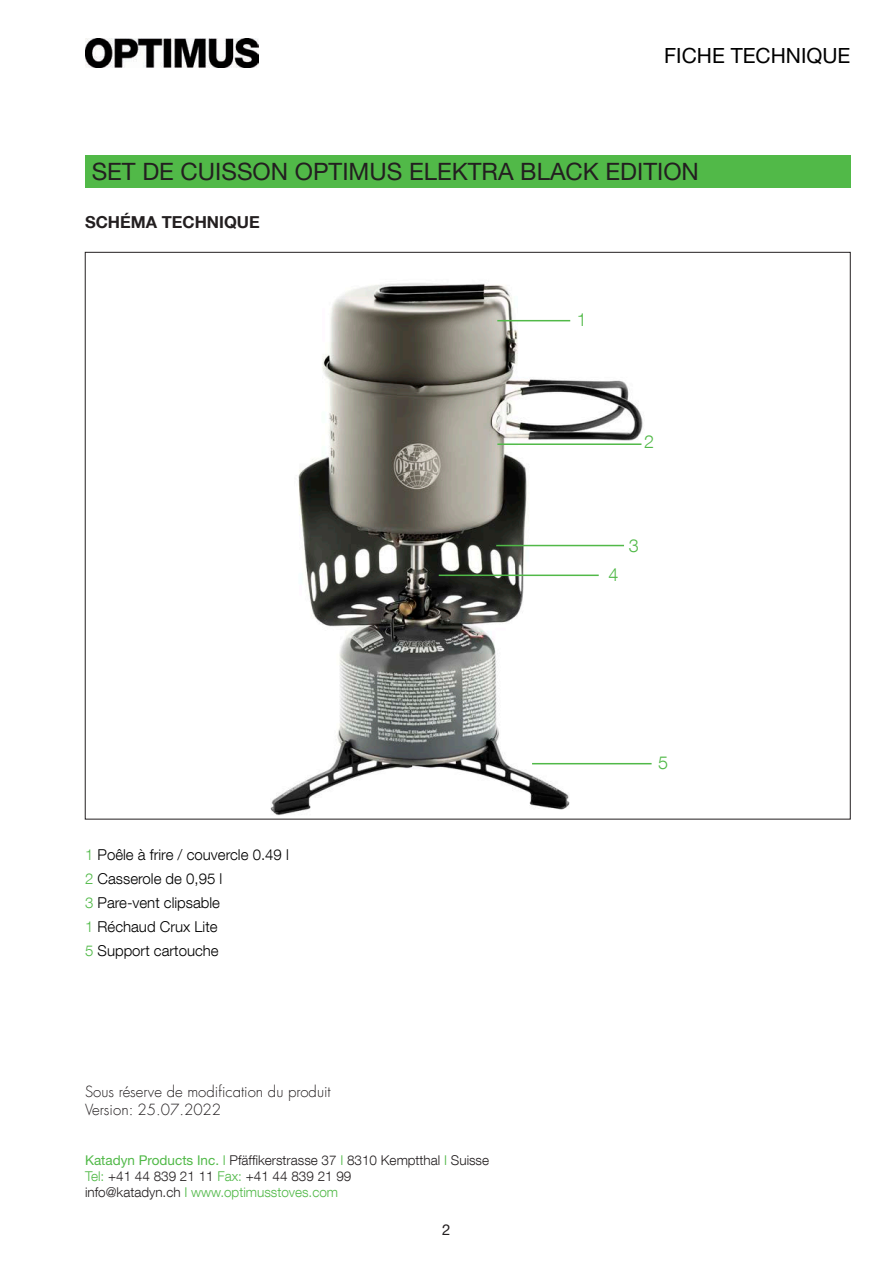
<style>
.page{position:relative;width:893px;height:1263px;background:#fff}
.page>*{position:absolute;margin:0;border:0;box-sizing:border-box;transform-origin:0 0}
.t1{font:24px "Helvetica Neue LT Pro";color:#231f20}
.t2{font:21px "Helvetica Neue LT Pro";color:#000}
.t3{font:300 18px "Helvetica Neue LT Com";color:#51b948}
.t4{font:700 16.5px "Helvetica Neue LT Com";color:#231f20}
.t5{font:300 15px/24px "Helvetica Neue LT Com";color:#000001}
.t6{font:300 15px/18px "Futura Com";color:#231f20}
.t7{font:15px "Helvetica Neue LT Pro";color:#231f20}
.t8{font:300 13.5px/16.2px "Helvetica Neue LT Com";color:#231f20}
.s1{color:#51b948}
.s2{font-family:"Helvetica Neue LT Pro";font-weight:400;color:#51b948}
</style>
<div class="page">
<img style="left:85px;top:39px;width:174px;height:28px">
<div style="left:85px;top:155px;width:765px;height:33px;background:#51b948"></div>
<img style="left:270px;top:283px;width:382px;height:532px">
<hr style="left:496px;top:545px;width:128px;height:1px;background:#51b948">
<hr style="left:439px;top:574px;width:160px;height:2px;background:#51b948">
<hr style="left:532px;top:763px;width:120px;height:1px;background:#51b948">
<hr style="left:497px;top:443px;width:144px;height:2px;background:#51b948">
<hr style="left:497px;top:320px;width:73px;height:1px;background:#51b948">
<h2 class="t2" style="left:664px;top:42px;width:188px">FICHE TECHNIQUE</h2>
<h1 class="t1" style="left:92px;top:157px;width:609px">SET DE CUISSON OPTIMUS ELEKTRA BLACK EDITION</h1>
<p class="t4" style="left:85px;top:211px;width:176px">SCHÉMA TECHNIQUE</p>
<p class="t5" style="left:85px;top:842px;width:205px"><span class="s1">1</span> Poêle à frire / couvercle 0.49 l<br><span class="s1">2</span> Casserole de 0,95 l<br><span class="s1">3</span> Pare-vent clipsable<br><span class="s1">1</span> Réchaud Crux Lite<br><span class="s1">5</span> Support cartouche</p>
<p class="t6" style="left:85px;top:1082px;width:247px">Sous réserve de modification du produit<br>Version: 25.07.2022</p>
<p class="t8" style="left:85px;top:1152px;width:406px"><span class="s2">Katadyn Products Inc.</span> <span class="s1">I</span> Pfäffikerstrasse 37 <span class="s1">I</span> 8310 Kemptthal <span class="s1">I</span> Suisse<br><span class="s1">Tel:</span> +41 44 839 21 11 <span class="s1">Fax:</span> +41 44 839 21 99<br>info@katadyn.ch <span class="s1">I www.optimusstoves.com</span></p>
<p class="t7" style="left:442px;top:1221px;width:10px">2</p>
<h3 class="t3" style="left:577px;top:308px;width:12px">1</h3>
<h3 class="t3" style="left:644px;top:431px;width:12px">2</h3>
<h3 class="t3" style="left:608px;top:563px;width:12px">4</h3>
<h3 class="t3" style="left:629px;top:534px;width:12px">3</h3>
<h3 class="t3" style="left:658px;top:751px;width:12px">5</h3>
</div>
